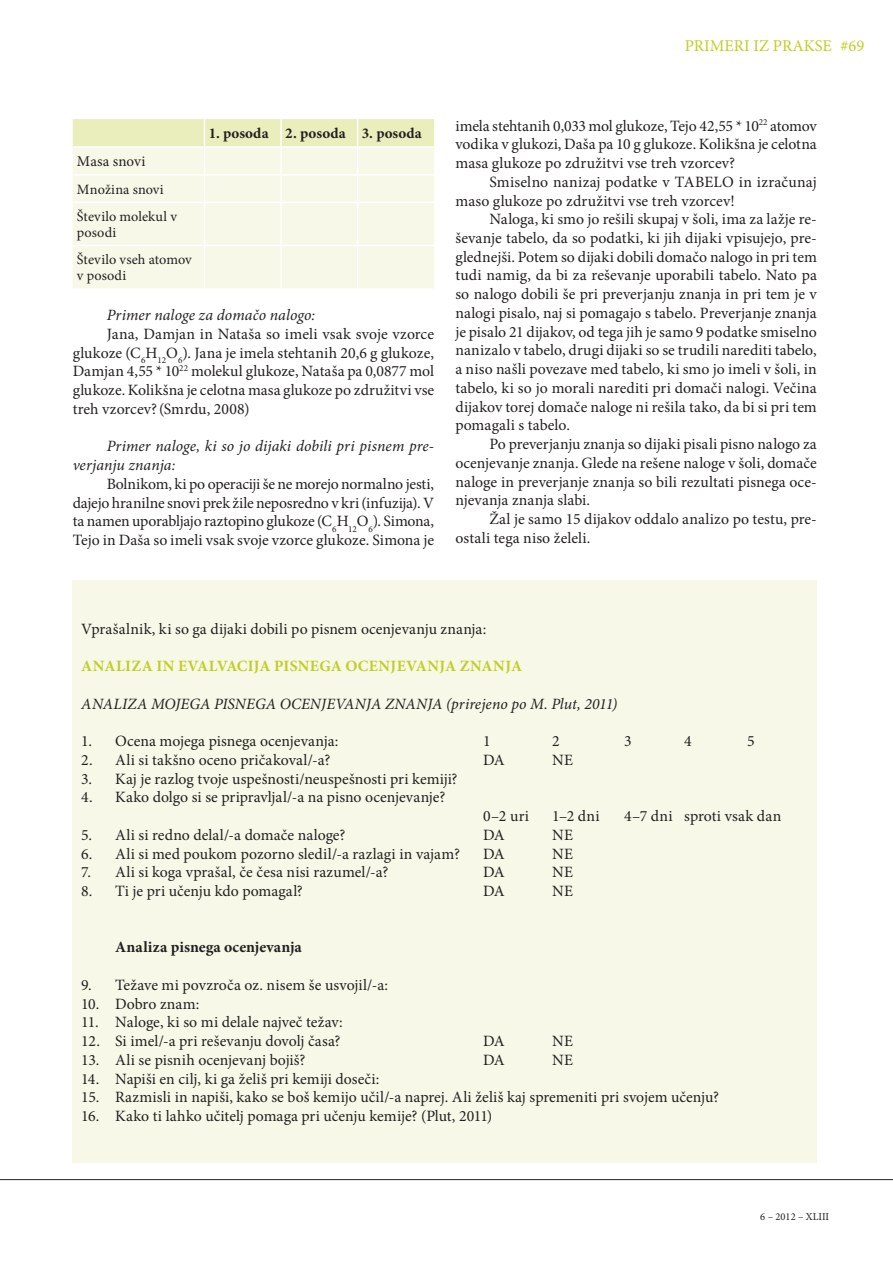
<style>
.page{position:relative;width:893px;height:1263px;background:#fff}
.page>*{position:absolute;margin:0;border:0;box-sizing:border-box;transform-origin:0 0}
.t1{font:16.5px "Minion Pro";color:#c1ce23}
.t2{font:15.75px/18.8px "Minion Pro";letter-spacing:.005em;color:#231f20;text-align:justify}
.t3{font:italic 15.75px/18.8px "Minion Pro";letter-spacing:.005em;color:#231f20}
.t4{font:700 15.75px "Minion Pro";letter-spacing:.015em;color:#c1ce23}
.t5{font:700 15.75px "Minion Pro";letter-spacing:.005em;color:#231f20}
.t6{font:700 15px "Minion Pro";letter-spacing:.01em;color:#231f20}
.t7{font:15px "Minion Pro";letter-spacing:.005em;color:#231f20}
.t8{font:14.25px/27.3px "Minion Pro";letter-spacing:.005em;color:#231f20}
.t9{font:10.5px "Minion Pro";color:#231f20}
</style>
<div class="page">
<hr style="left:0;top:1179px;width:893px;height:1px;background:#231f20">
<div style="left:73px;top:203px;width:361px;height:85px;background:#f7f8e7"></div>
<svg style="left:73px;top:119px;width:361px;height:82px"></svg>
<hr style="left:204px;top:203px;width:1px;height:42px;background:#fff">
<hr style="left:280px;top:203px;width:2px;height:42px;background:#fff">
<hr style="left:357px;top:203px;width:1px;height:42px;background:#fff">
<hr style="left:73px;top:245px;width:132px;height:1px;background:#fff">
<hr style="left:205px;top:245px;width:76px;height:1px;background:#fff">
<hr style="left:204px;top:246px;width:1px;height:42px;background:#fff">
<hr style="left:281px;top:245px;width:77px;height:1px;background:#fff">
<hr style="left:280px;top:246px;width:2px;height:42px;background:#fff">
<hr style="left:358px;top:245px;width:76px;height:1px;background:#fff">
<hr style="left:357px;top:246px;width:1px;height:42px;background:#fff">
<div style="left:73px;top:580px;width:744px;height:583px;background:#f7f8e7"></div>
<p class="t1" style="left:685px;top:35px;width:181px">PRIMERI IZ PRAKSE #69</p>
<p class="t6" style="left:209px;top:123px;width:215px">1. posoda 2. posoda 3. posoda</p>
<p class="t7" style="left:77px;top:152px;width:70px">Masa snovi</p>
<p class="t8" style="left:77px;top:176px;width:102px">Množina snovi<br>Število molekul v</p>
<p class="t8" style="left:77px;top:219px;width:116px">posodi<br>Število vseh atomov</p>
<p class="t8" style="left:77px;top:262px;width:51px">v posodi</p>
<p class="t3" style="left:107px;top:306px;width:210px">Primer naloge za domačo nalogo:</p>
<p class="t2" style="left:73px;top:324px;width:363px;text-indent:34px">Jana, Damjan in Nataša so imeli vsak svoje vzorce glukoze (C<sub>6</sub>H<sub>12</sub>O<sub>6</sub>). Jana je imela stehtanih 20,6 g glukoze, Damjan 4,55 * 10<sup>22</sup> molekul glukoze, Nataša pa 0,0877 mol glukoze. Kolikšna je celotna masa glukoze po združitvi vse treh vzorcev?(Smrdu, 2008)</p>
<p class="t3" style="left:73px;top:437px;width:363px;text-indent:34px">Primer naloge, ki so jo dijaki dobili pri pisnem pre&shy;verjanju znanja:</p>
<p class="t2" style="left:73px;top:474px;width:363px;text-indent:34px">Bolnikom, ki po operaciji še ne morejo normalno jesti, dajejo hranilne snovi prek žile neposredno v kri (infuzija). V ta namen uporabljajo raztopino glukoze (C<sub>6</sub>H<sub>12</sub>O<sub>6</sub>). Simona, Tejo in Daša so imeli vsak svoje vzorce glukoze. Simona je</p>
<p class="t2" style="left:455px;top:116px;width:363px">imela stehtanih 0,033 mol glukoze, Tejo 42,55 * 10<sup>22</sup> atomov vodika v glukozi, Daša pa 10 g glukoze. Kolikšna je celotna masa glukoze po združitvi vse treh vzorcev?</p>
<p class="t2" style="left:455px;top:172px;width:363px;text-indent:34px">Smiselno nanizaj podatke v TABELO in izračunaj maso glukoze po združitvi vse treh vzorcev!</p>
<p class="t2" style="left:455px;top:210px;width:363px;text-indent:34px">Naloga, ki smo jo rešili skupaj v šoli, ima za lažje re&shy;ševanje tabelo, da so podatki, ki jih dijaki vpisujejo, pre&shy;glednejši. Potem so dijaki dobili domačo nalogo in pri tem tudi namig, da bi za reševanje uporabili tabelo. Nato pa so nalogo dobili še pri preverjanju znanja in pri tem je v nalogi pisalo, naj si pomagajo s tabelo. Preverjanje znanja je pisalo 21 dijakov, od tega jih je samo 9 podatke smiselno nanizalo v tabelo, drugi dijaki so se trudili narediti tabelo, a niso našli povezave med tabelo, ki smo jo imeli v šoli, in tabelo, ki so jo morali narediti pri domači nalogi. Večina dijakov torej domače naloge ni rešila tako, da bi si pri tem pomagali s tabelo.</p>
<p class="t2" style="left:455px;top:435px;width:363px;text-indent:34px">Po preverjanju znanja so dijaki pisali pisno nalogo za ocenjevanje znanja. Glede na rešene naloge v šoli, domače naloge in preverjanje znanja so bili rezultati pisnega oce&shy;njevanja znanja slabi.</p>
<p class="t2" style="left:455px;top:510px;width:363px;text-indent:34px">Žal je samo 15 dijakov oddalo analizo po testu, pre&shy;ostali tega niso želeli.</p>
<p class="t2" style="left:81px;top:619px;width:407px">Vprašalnik, ki so ga dijaki dobili po pisnem ocenjevanju znanja:</p>
<p class="t4" style="left:81px;top:655px;width:442px">ANALIZA IN EVALVACIJA PISNEGA OCENJEVANJA ZNANJA</p>
<p class="t3" style="left:81px;top:694px;width:538px">ANALIZA MOJEGA PISNEGA OCENJEVANJA ZNANJA (prirejeno po M. Plut, 2011)</p>
<p class="t2" style="left:81px;top:732px;width:259px">1. Ocena mojega pisnega ocenjevanja:</p>
<p class="t2" style="left:483px;top:732px;width:9px">1</p>
<p class="t2" style="left:552px;top:732px;width:9px">2</p>
<p class="t2" style="left:624px;top:732px;width:9px">3</p>
<p class="t2" style="left:684px;top:732px;width:9px">4</p>
<p class="t2" style="left:747px;top:732px;width:9px">5</p>
<p class="t2" style="left:81px;top:751px;width:251px">2. Ali si takšno oceno pričakoval/-a?</p>
<p class="t2" style="left:483px;top:751px;width:23px">DA</p>
<p class="t2" style="left:552px;top:751px;width:22px">NE</p>
<p class="t2" style="left:81px;top:769px;width:378px">3. Kaj je razlog tvoje uspešnosti/neuspešnosti pri kemiji?</p>
<p class="t2" style="left:81px;top:788px;width:366px">4. Kako dolgo si se pripravljal/-a na pisno ocenjevanje?</p>
<p class="t2" style="left:483px;top:807px;width:47px">0–2 uri</p>
<p class="t2" style="left:552px;top:807px;width:49px">1–2 dni</p>
<p class="t2" style="left:624px;top:807px;width:159px">4–7 dni sproti vsak dan</p>
<p class="t2" style="left:81px;top:826px;width:266px">5. Ali si redno delal/-a domače naloge?</p>
<p class="t2" style="left:483px;top:826px;width:23px">DA</p>
<p class="t2" style="left:552px;top:826px;width:22px">NE</p>
<p class="t2" style="left:81px;top:844px;width:380px">6. Ali si med poukom pozorno sledil/-a razlagi in vajam?</p>
<p class="t2" style="left:483px;top:844px;width:23px">DA</p>
<p class="t2" style="left:552px;top:844px;width:22px">NE</p>
<p class="t2" style="left:81px;top:863px;width:309px">7. Ali si koga vprašal, če česa nisi razumel/-a?</p>
<p class="t2" style="left:483px;top:863px;width:23px">DA</p>
<p class="t2" style="left:552px;top:863px;width:22px">NE</p>
<p class="t2" style="left:81px;top:882px;width:223px">8. Ti je pri učenju kdo pomagal?</p>
<p class="t2" style="left:483px;top:882px;width:23px">DA</p>
<p class="t2" style="left:552px;top:882px;width:22px">NE</p>
<p class="t5" style="left:115px;top:936px;width:188px">Analiza pisnega ocenjevanja</p>
<p class="t2" style="left:81px;top:975px;width:308px">9. Težave mi povzroča oz. nisem še usvojil/-a:</p>
<p class="t2" style="left:81px;top:994px;width:120px">10. Dobro znam:</p>
<p class="t2" style="left:81px;top:1013px;width:263px">11. Naloge, ki so mi delale največ težav:</p>
<p class="t2" style="left:81px;top:1032px;width:261px">12. Si imel/-a pri reševanju dovolj časa?</p>
<p class="t2" style="left:483px;top:1032px;width:23px">DA</p>
<p class="t2" style="left:552px;top:1032px;width:22px">NE</p>
<p class="t2" style="left:81px;top:1050px;width:226px">13. Ali se pisnih ocenjevanj bojiš?</p>
<p class="t2" style="left:483px;top:1050px;width:23px">DA</p>
<p class="t2" style="left:552px;top:1050px;width:22px">NE</p>
<p class="t2" style="left:81px;top:1069px;width:300px">14. Napiši en cilj, ki ga želiš pri kemiji doseči:</p>
<p class="t2" style="left:81px;top:1088px;width:639px">15. Razmisli in napiši, kako se boš kemijo učil/-a naprej. Ali želiš kaj spremeniti pri svojem učenju?</p>
<p class="t2" style="left:81px;top:1107px;width:413px">16. Kako ti lahko učitelj pomaga pri učenju kemije? (Plut, 2011)</p>
<p class="t9" style="left:760px;top:1210px;width:70px">6 – 2012 – XLIII</p>
</div>
